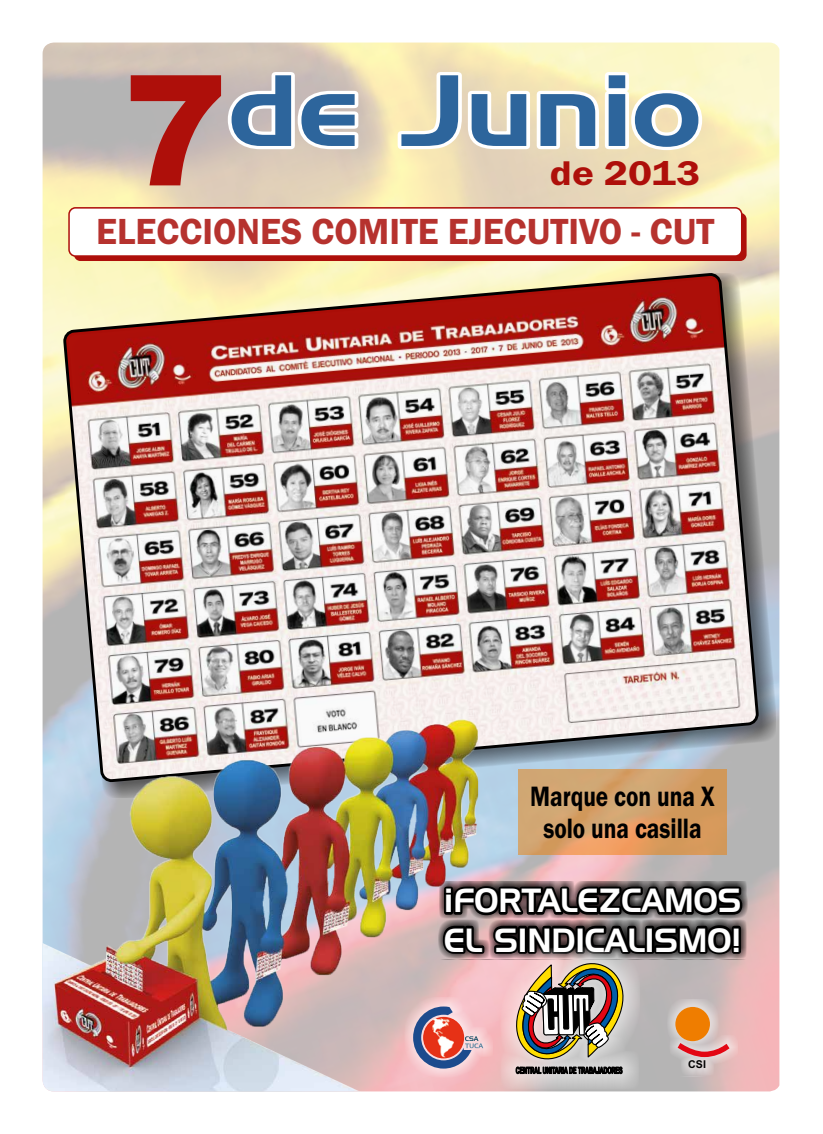
<style>
.page{position:relative;width:823px;height:1134px;background:#fff}
.page>*{position:absolute;margin:0;border:0;box-sizing:border-box;transform-origin:0 0}
.t1{font:98.4px "Handel Gothic BT";color:#2d659c;scale:1.15 1}
.t2{font:600 37.6px "Franklin Gothic";color:#b6322e}
.t3{font:600 35.5px "Franklin Gothic";color:#ae0f0a;scale:1.15 1}
.t4{font:32.6px/39.1px "Handel Gothic BT";color:#fff;scale:.95 1}
.t5{font:600 29px/32.9px "Franklin Gothic";color:#000;text-align:center;scale:.8 1}
.t6{font:700 10.8px "Arial";color:#000}
.s1{font-family:"Arial";font-weight:900;font-size:153.8px;color:#ae0f0a}
</style>
<div class="page">
<img style="left:43px;top:43px;width:736px;height:1048px">
<svg style="left:223px;top:69px;width:139px;height:83px"></svg>
<svg style="left:393px;top:69px;width:312px;height:85px"></svg>
<svg style="left:478px;top:863px;width:267px;height:228px;background:#93827e"></svg>
<div style="left:74px;top:213px;width:672px;height:48px;background:#ae0f0a;border-radius:6px"></div>
<div style="left:69px;top:208px;width:672px;height:48px;background:#fff;border-radius:6px"></div>
<div style="left:68px;top:207px;width:674px;height:50px;border:2px solid #ae0f0a;border-radius:6px"></div>
<div style="left:518px;top:770px;width:208px;height:85px;background:#ef7d00;opacity:.5"></div>
<div style="left:65px;top:273px;width:710px;height:525px;background:#000;opacity:.49"></div>
<svg style="left:60px;top:269px;width:701px;height:517px;background:#d4cbab"></svg>
<img style="left:66px;top:276px;width:689px;height:503px">
<img style="left:43px;top:719px;width:435px;height:372px">
<h1 class="t1" style="left:124px;top:51px;width:503px"><span class="s1">7</span>de Junio</h1>
<p class="t3" style="left:549px;top:151px;width:132px">de 2013</p>
<p class="t2" style="left:96px;top:209px;width:619px">ELECCIONES COMITE EJECUTIVO - CUT</p>
<p class="t5" style="left:529px;top:780px;width:232px">Marque con una X solo una casilla</p>
<p class="t4" style="left:443px;top:881px;width:314px">¡FORTALEZCAMOS<br>EL SINDICALISMO!</p>
<p class="t6" style="left:688px;top:1057px;width:19px">CSI</p>
</div>
